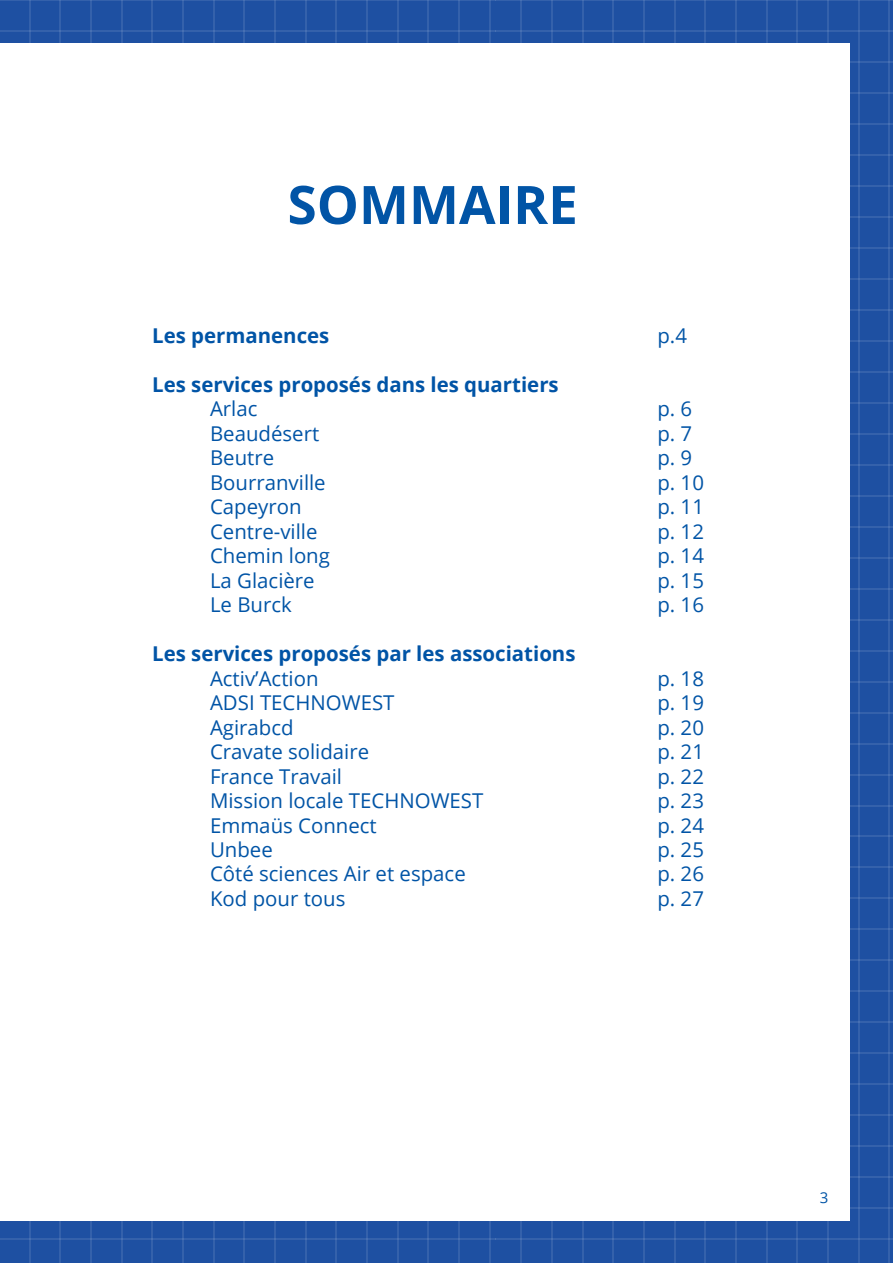
<style>
.page{position:relative;width:893px;height:1263px;background:#fff}
.page>*{position:absolute;margin:0;border:0;box-sizing:border-box;transform-origin:0 0}
.t1{font:700 53.1px "Open Sans";color:#0154a6}
.t2{font:20.4px/24.5px "Open Sans";color:#0154a6}
.t3{font:700 20.4px "Open Sans";color:#0154a6}
.t4{font:15px "Open Sans";color:#0154a6}
</style>
<div class="page">
<div style="left:0;top:0;width:515px;height:1263px;background:#1e50a2"></div>
<hr style="left:29px;top:0;width:1px;height:1263px;background:#fff">
<hr style="left:60px;top:0;width:1px;height:1263px;background:#fff">
<hr style="left:90px;top:0;width:2px;height:1263px;background:#fff">
<hr style="left:121px;top:0;width:1px;height:1263px;background:#fff">
<hr style="left:152px;top:0;width:1px;height:1263px;background:#fff">
<hr style="left:182px;top:0;width:2px;height:1263px;background:#fff">
<hr style="left:213px;top:0;width:1px;height:1263px;background:#fff">
<hr style="left:244px;top:0;width:1px;height:1263px;background:#fff">
<hr style="left:274px;top:0;width:2px;height:1263px;background:#fff">
<hr style="left:305px;top:0;width:1px;height:1263px;background:#fff">
<hr style="left:336px;top:0;width:1px;height:1263px;background:#fff">
<hr style="left:366px;top:0;width:2px;height:1263px;background:#fff">
<hr style="left:397px;top:0;width:1px;height:1263px;background:#fff">
<hr style="left:428px;top:0;width:1px;height:1263px;background:#fff">
<hr style="left:458px;top:0;width:2px;height:1263px;background:#fff">
<hr style="left:489px;top:0;width:1px;height:1263px;background:#fff">
<hr style="left:0;top:0;width:515px;height:1px;background:#fff">
<hr style="left:0;top:30px;width:515px;height:1px;background:#fff">
<hr style="left:0;top:1239px;width:515px;height:1px;background:#fff">
<div style="left:496px;top:0;width:397px;height:1263px;background:#1e50a2"></div>
<hr style="left:521px;top:0;width:1px;height:1263px;background:#fff">
<hr style="left:551px;top:0;width:1px;height:1263px;background:#fff">
<hr style="left:582px;top:0;width:1px;height:1263px;background:#fff">
<hr style="left:613px;top:0;width:1px;height:1263px;background:#fff">
<hr style="left:643px;top:0;width:1px;height:1263px;background:#fff">
<hr style="left:674px;top:0;width:1px;height:1263px;background:#fff">
<hr style="left:705px;top:0;width:1px;height:1263px;background:#fff">
<hr style="left:735px;top:0;width:1px;height:1263px;background:#fff">
<hr style="left:766px;top:0;width:1px;height:1263px;background:#fff">
<hr style="left:797px;top:0;width:1px;height:1263px;background:#fff">
<hr style="left:827px;top:0;width:2px;height:1263px;background:#fff">
<hr style="left:858px;top:0;width:1px;height:1263px;background:#fff">
<hr style="left:889px;top:0;width:1px;height:1263px;background:#fff">
<hr style="left:496px;top:0;width:397px;height:1px;background:#fff">
<hr style="left:496px;top:30px;width:397px;height:1px;background:#fff">
<hr style="left:496px;top:61px;width:397px;height:1px;background:#fff">
<hr style="left:496px;top:92px;width:397px;height:1px;background:#fff">
<hr style="left:496px;top:123px;width:397px;height:1px;background:#fff">
<hr style="left:496px;top:154px;width:397px;height:1px;background:#fff">
<hr style="left:496px;top:185px;width:397px;height:1px;background:#fff">
<hr style="left:496px;top:216px;width:397px;height:1px;background:#fff">
<hr style="left:496px;top:247px;width:397px;height:1px;background:#fff">
<hr style="left:496px;top:278px;width:397px;height:1px;background:#fff">
<hr style="left:496px;top:309px;width:397px;height:1px;background:#fff">
<hr style="left:496px;top:340px;width:397px;height:1px;background:#fff">
<hr style="left:496px;top:371px;width:397px;height:1px;background:#fff">
<hr style="left:496px;top:402px;width:397px;height:1px;background:#fff">
<hr style="left:496px;top:433px;width:397px;height:1px;background:#fff">
<hr style="left:496px;top:464px;width:397px;height:1px;background:#fff">
<hr style="left:496px;top:495px;width:397px;height:1px;background:#fff">
<hr style="left:496px;top:526px;width:397px;height:1px;background:#fff">
<hr style="left:496px;top:557px;width:397px;height:1px;background:#fff">
<hr style="left:496px;top:588px;width:397px;height:1px;background:#fff">
<hr style="left:496px;top:619px;width:397px;height:1px;background:#fff">
<hr style="left:496px;top:650px;width:397px;height:1px;background:#fff">
<hr style="left:496px;top:681px;width:397px;height:1px;background:#fff">
<hr style="left:496px;top:712px;width:397px;height:1px;background:#fff">
<hr style="left:496px;top:743px;width:397px;height:1px;background:#fff">
<hr style="left:496px;top:774px;width:397px;height:1px;background:#fff">
<hr style="left:496px;top:805px;width:397px;height:1px;background:#fff">
<hr style="left:496px;top:836px;width:397px;height:1px;background:#fff">
<hr style="left:496px;top:867px;width:397px;height:1px;background:#fff">
<hr style="left:496px;top:898px;width:397px;height:1px;background:#fff">
<hr style="left:496px;top:929px;width:397px;height:1px;background:#fff">
<hr style="left:496px;top:960px;width:397px;height:1px;background:#fff">
<hr style="left:496px;top:991px;width:397px;height:1px;background:#fff">
<hr style="left:496px;top:1022px;width:397px;height:1px;background:#fff">
<hr style="left:496px;top:1053px;width:397px;height:1px;background:#fff">
<hr style="left:496px;top:1084px;width:397px;height:1px;background:#fff">
<hr style="left:496px;top:1115px;width:397px;height:1px;background:#fff">
<hr style="left:496px;top:1146px;width:397px;height:1px;background:#fff">
<hr style="left:496px;top:1177px;width:397px;height:1px;background:#fff">
<hr style="left:496px;top:1208px;width:397px;height:1px;background:#fff">
<hr style="left:496px;top:1239px;width:397px;height:1px;background:#fff">
<div style="left:0;top:43px;width:850px;height:1177px;background:#fff"></div>
<h1 class="t1" style="left:287px;top:167px;width:292px">SOMMAIRE</h1>
<p class="t3" style="left:152px;top:321px;width:179px">Les permanences</p>
<p class="t3" style="left:152px;top:370px;width:408px">Les services proposés dans les quartiers</p>
<p class="t2" style="left:210px;top:396px;width:121px">Arlac<br>Beaudésert<br>Beutre<br>Bourranville<br>Capeyron<br>Centre-ville<br>Chemin long<br>La Glacière<br>Le Burck</p>
<p class="t3" style="left:152px;top:639px;width:425px">Les services proposés par les associations</p>
<p class="t2" style="left:210px;top:665px;width:275px">Activ’Action<br>ADSI TECHNOWEST<br>Agirabcd<br>Cravate solidaire<br>France Travail<br>Mission locale TECHNOWEST<br>Emmaüs Connect<br>Unbee<br>Côté sciences Air et espace<br>Kod pour tous</p>
<p class="t2" style="left:657px;top:323px;width:31px">p.4</p>
<p class="t2" style="left:657px;top:396px;width:48px">p. 6 p. 7 p. 9 p. 10 p. 11 p. 12 p. 14 p. 15 p. 16</p>
<p class="t2" style="left:657px;top:665px;width:48px;text-align:justify">p. 18 p. 19 p. 20 p. 21 p. 22 p. 23 p. 24 p. 25 p. 26 p. 27</p>
<p class="t4" style="left:820px;top:1187px;width:10px">3</p>
</div>
